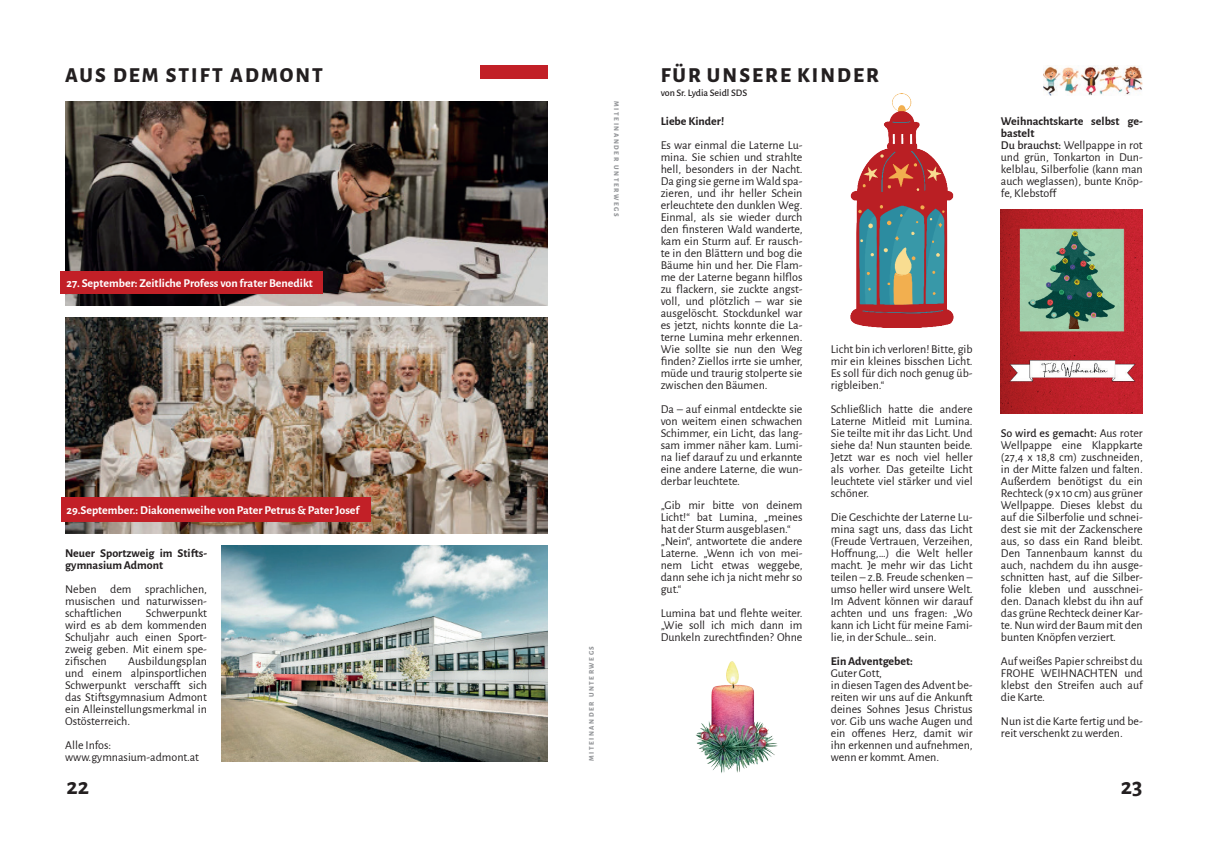
<style>
.page{position:relative;width:1208px;height:859px;background:#fff}
.page>*{position:absolute;margin:0;border:0;box-sizing:border-box;transform-origin:0 0}
.t1{font:700 24px "Alegreya Sans";color:#231f20}
.Body_Text{font:800 21px "Alegreya Sans";letter-spacing:.1em;color:#231f20}
.Body_Text-2{font:12px/12px "Alegreya Sans";color:#231f20;text-align:justify}
.Body_Text-3{font:700 12px "Alegreya Sans";color:#fff}
.Body_Text-4{font:700 12px/12px "Alegreya Sans";color:#231f20}
.Body_Text-5{font:500 10px "Alegreya Sans";color:#231f20}
.t2{font:800 7px "Alegreya Sans";letter-spacing:.23em;color:#939598}
.s1{font-weight:500}
</style>
<div class="page">
<div style="left:480px;top:65px;width:67px;height:14px;background:#c22027"></div>
<img style="left:65px;top:317px;width:482px;height:216px">
<div style="left:61px;top:497px;width:309px;height:24px;background:#c22027"></div>
<img style="left:221px;top:545px;width:326px;height:216px">
<img style="left:1043px;top:65px;width:99px;height:31px">
<img style="left:850px;top:93px;width:104px;height:235px">
<img style="left:65px;top:101px;width:482px;height:204px">
<div style="left:61px;top:271px;width:262px;height:23px;background:#c22027"></div>
<img style="left:1001px;top:209px;width:141px;height:205px">
<img style="left:696px;top:661px;width:82px;height:112px">
<p class="Body_Text" style="left:65px;top:59px;width:259px">AUS DEM STIFT ADMONT</p>
<p class="Body_Text-3" style="left:66px;top:275px;width:248px">27. September: Zeitliche Profess von frater Benedikt</p>
<p class="Body_Text-3" style="left:66px;top:501px;width:295px">29.September.: Diakonenweihe von Pater Petrus &amp; Pater Josef</p>
<p class="Body_Text-4" style="left:65px;top:546px;width:143px">Neuer Sportzweig im Stifts&shy;gymnasium Admont</p>
<p class="Body_Text-2" style="left:65px;top:583px;width:143px">Neben dem sprachlichen, musischen und naturwissen&shy;schaftlichen</p>
<p class="Body_Text-2" style="left:65px;top:607px;width:143px;text-indent:81px">Schwerpunkt wird es ab dem kommenden Schuljahr auch einen Sport&shy;zweig geben. Mit einem spe&shy;zifischen</p>
<p class="Body_Text-2" style="left:65px;top:655px;width:143px;text-indent:63px">Ausbildungsplan und einem alpinsportlichen Schwerpunkt verschafft sich das Stiftsgymnasium Admont ein Alleinstellungsmerkmal in Ostösterreich.</p>
<p class="Body_Text-2" style="left:65px;top:739px;width:48px">Alle Infos:</p>
<p class="Body_Text-2" style="left:65px;top:751px;width:135px">www.gymnasium-admont.at</p>
<p class="t1" style="left:66px;top:768px;width:24px">22</p>
<p class="t2" style="left:621px;top:101px;width:117px;rotate:90deg">MITEINANDER UNTERWEGS</p>
<p class="t2" style="left:586px;top:761px;width:117px;rotate:-90deg">MITEINANDER UNTERWEGS</p>
<p class="Body_Text" style="left:660px;top:59px;width:220px">FÜR UNSERE KINDER</p>
<p class="Body_Text-4" style="left:660px;top:114px;width:65px">Liebe Kinder!</p>
<p class="Body_Text-2" style="left:660px;top:139px;width:143px">Es war einmal die Laterne Lu&shy;mina. Sie schien und strahlte hell, besonders in der Nacht.<br>Da ging sie gerne im Wald spa&shy;zieren, und ihr heller Schein erleuchtete den dunklen Weg.<br>Einmal, als sie wieder durch den finsteren Wald wanderte, kam ein Sturm auf. Er rausch&shy;te in den Blättern und bog die Bäume hin und her. Die Flam&shy;me der Laterne begann hilflos zu flackern, sie zuckte angst&shy;voll, und plötzlich – war sie ausgelöscht. Stockdunkel war es jetzt, nichts konnte die La&shy;terne Lumina mehr erkennen.<br>Wie sollte sie nun den Weg finden? Ziellos irrte sie umher, müde und traurig stolperte sie zwischen den Bäumen.</p>
<p class="Body_Text-2" style="left:660px;top:403px;width:143px">Da – auf einmal entdeckte sie von weitem einen schwachen Schimmer, ein Licht, das lang&shy;sam immer näher kam. Lumi&shy;na lief darauf zu und erkannte eine andere Laterne, die wun&shy;derbar leuchtete.</p>
<p class="Body_Text-2" style="left:660px;top:499px;width:143px">„Gib mir bitte von deinem Licht!“ bat Lumina, „meines hat der Sturm ausgeblasen.“</p>
<p class="Body_Text-2" style="left:660px;top:535px;width:143px">„Nein“, antwortete die andere Laterne. „Wenn ich von mei&shy;nem Licht etwas weggebe, dann sehe ich ja nicht mehr so gut.“</p>
<p class="Body_Text-2" style="left:660px;top:607px;width:143px">Lumina bat und flehte weiter. „Wie soll ich mich dann im Dunkeln zurechtfinden? Ohne</p>
<p class="Body_Text-5" style="left:660px;top:86px;width:88px">von Sr. Lydia Seidl SDS</p>
<p class="Body_Text-2" style="left:831px;top:343px;width:143px">Licht bin ich verloren! Bitte, gib mir ein kleines bisschen Licht.<br>Es soll für dich noch genug üb&shy;rigbleiben.“</p>
<p class="Body_Text-2" style="left:831px;top:403px;width:143px">Schließlich hatte die andere Laterne Mitleid mit Lumina.<br>Sie teilte mit ihr das Licht. Und siehe da! Nun staunten beide.<br>Jetzt war es noch viel heller als vorher. Das geteilte Licht leuchtete viel stärker und viel schöner.</p>
<p class="Body_Text-2" style="left:831px;top:511px;width:143px">Die Geschichte der Laterne Lu&shy;mina sagt uns, dass das Licht (Freude Vertrauen, Verzeihen, Hoffnung,…) die Welt heller macht. Je mehr wir das Licht teilen – z.B. Freude schenken – umso heller wird unsere Welt.<br>Im Advent können wir darauf achten und uns fragen: „Wo kann ich Licht für meine Fami&shy;lie, in der Schule… sein.</p>
<p class="Body_Text-4" style="left:831px;top:654px;width:84px">Ein Adventgebet:</p>
<p class="Body_Text-2" style="left:831px;top:667px;width:53px">Guter Gott,</p>
<p class="Body_Text-2" style="left:831px;top:679px;width:143px">in diesen Tagen des Advent be&shy;reiten wir uns auf die Ankunft deines Sohnes Jesus Christus vor. Gib uns wache Augen und ein offenes Herz, damit wir ihn erkennen und aufnehmen, wenn er kommt. Amen.</p>
<p class="Body_Text-4" style="left:1001px;top:114px;width:143px">Weihnachtskarte selbst ge&shy;bastelt</p>
<p class="Body_Text-2" style="left:1001px;top:139px;width:143px"><span class="s1">Du brauchst:</span> Wellpappe in rot und grün, Tonkarton in Dun&shy;kelblau, Silberfolie (kann man auch weglassen), bunte Knöp&shy;fe, Klebstoff</p>
<p class="Body_Text-2" style="left:1001px;top:427px;width:143px"><span class="s1">So wird es gemacht:</span> Aus roter Wellpappe eine Klappkarte (27,4 x 18,8 cm) zuschneiden, in der Mitte falzen und falten.<br>Außerdem benötigst du ein Rechteck (9 x 10 cm) aus grüner Wellpappe. Dieses klebst du auf die Silberfolie und schnei&shy;dest sie mit der Zackenschere aus, so dass ein Rand bleibt.<br>Den Tannenbaum kannst du auch, nachdem du ihn ausge&shy;schnitten hast, auf die Silber&shy;folie kleben und ausschnei&shy;den. Danach klebst du ihn auf das grüne Rechteck deiner Kar&shy;te. Nun wird der Baum mit den bunten Knöpfen verziert.</p>
<p class="Body_Text-2" style="left:1001px;top:655px;width:143px">Auf weißes Papier schreibst du</p>
<p class="Body_Text-2" style="left:1001px;top:667px;width:143px">FROHE WEIHNACHTEN und klebst den Streifen auch auf die Karte.</p>
<p class="Body_Text-2" style="left:1001px;top:715px;width:143px">Nun ist die Karte fertig und be&shy;reit verschenkt zu werden.</p>
<p class="t1" style="left:1120px;top:768px;width:23px">23</p>
</div>
